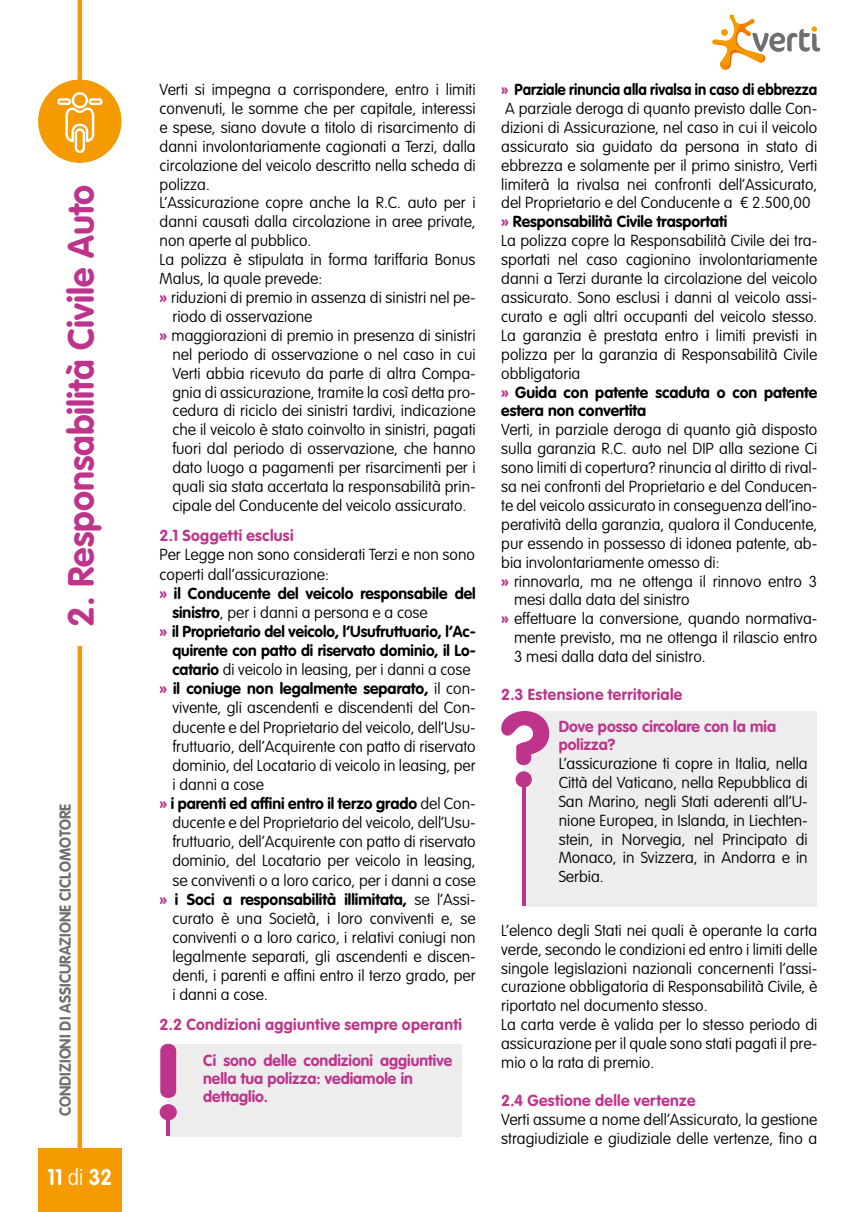
<style>
.page{position:relative;width:862px;height:1212px;background:#fff}
.page>*{position:absolute;margin:0;border:0;box-sizing:border-box;transform-origin:0 0}
.t1{font:700 36px "VAG Rounded Std";color:#be348b}
.t2{font:700 22.5px "VAG Rounded Std";color:#fff;scale:.9 1}
.t3{font:100 15.75px/18.9px "VAG Rounded Std";color:#000}
.t4{font:700 15.75px "VAG Rounded Std";color:#000}
.t5{font:700 15.75px/18px "VAG Rounded Std";color:#be348b}
.t6{font:700 15.75px "VAG Rounded Std";letter-spacing:.025em;color:#be348b}
.t7{font:700 15.75px "VAG Rounded Std";letter-spacing:.02em;color:#be348b}
.t8{font:700 15.75px "VAG Rounded Std";color:#706f6f;scale:.96 1}
.s1{font-weight:100}
.s2{font-weight:700;color:#be348b}
.s3{color:#be348b}
.s4{font-weight:700}
</style>
<div class="page">
<div style="left:38px;top:1148px;width:83px;height:64px;background:#f59a00"></div>
<div style="left:77px;top:191px;width:5px;height:957px;background:#f59a00"></div>
<div style="left:77px;top:0;width:5px;height:86px;background:#f59a00"></div>
<div style="left:38px;top:80px;width:83px;height:83px;background:#f59a00;border-radius:41px"></div>
<svg style="left:57px;top:92px;width:46px;height:61px"></svg>
<svg style="left:712px;top:14px;width:107px;height:56px"></svg>
<div style="left:38px;top:166px;width:83px;height:480px;background:#fff"></div>
<div style="left:523px;top:711px;width:293px;height:195px;background:#ededed"></div>
<svg style="left:501px;top:711px;width:48px;height:76px"></svg>
<svg style="left:521px;top:785px;width:4px;height:121px"></svg>
<div style="left:168px;top:1044px;width:293px;height:92px;background:#ededed"></div>
<hr style="left:166px;top:1115px;width:4px;height:21px;background:#be348b">
<svg style="left:159px;top:1044px;width:18px;height:76px"></svg>
<h1 class="t1" style="left:60px;top:627px;width:443px;rotate:-90deg">2. Responsabilità Civile Auto</h1>
<p class="t8" style="left:56px;top:1116px;width:327px;rotate:-90deg">CONDIZIONI DI ASSICURAZIONE CICLOMOTORE</p>
<h2 class="t2" style="left:47px;top:1163px;width:73px">11 <span class="s1">di</span> 32</h2>
<p class="t3" style="left:159px;top:81px;width:317px">Verti si impegna a corrispondere, entro i limiti</p>
<p class="t3" style="left:159px;top:100px;width:317px">convenuti, le somme che per capitale, interessi</p>
<p class="t3" style="left:159px;top:118px;width:317px">e spese, siano dovute a titolo di risarcimento di</p>
<p class="t3" style="left:159px;top:137px;width:317px">danni involontariamente cagionati a Terzi, dalla</p>
<p class="t3" style="left:159px;top:156px;width:317px">circolazione del veicolo descritto nella scheda di</p>
<p class="t3" style="left:159px;top:175px;width:52px">polizza.</p>
<p class="t3" style="left:159px;top:194px;width:317px">L’Assicurazione copre anche la R.C. auto per i</p>
<p class="t3" style="left:159px;top:213px;width:317px">danni causati dalla circolazione in aree private,</p>
<p class="t3" style="left:159px;top:232px;width:153px">non aperte al pubblico.</p>
<p class="t3" style="left:159px;top:251px;width:317px">La polizza è stipulata in forma tariffaria Bonus</p>
<p class="t3" style="left:159px;top:270px;width:164px">Malus, la quale prevede:</p>
<p class="t3" style="left:159px;top:289px;width:317px"><span class="s2">»</span> riduzioni di premio in assenza di sinistri nel pe-</p>
<p class="t3" style="left:172px;top:307px;width:141px">riodo di osservazione</p>
<p class="t3" style="left:159px;top:326px;width:317px"><span class="s2">»</span> maggiorazioni di premio in presenza di sinistri</p>
<p class="t3" style="left:172px;top:345px;width:304px">nel periodo di osservazione o nel caso in cui</p>
<p class="t3" style="left:172px;top:364px;width:304px">Verti abbia ricevuto da parte di altra Compa-</p>
<p class="t3" style="left:172px;top:383px;width:304px">gnia di assicurazione, tramite la così detta pro-</p>
<p class="t3" style="left:172px;top:402px;width:304px">cedura di riciclo dei sinistri tardivi, indicazione</p>
<p class="t3" style="left:172px;top:421px;width:304px">che il veicolo è stato coinvolto in sinistri, pagati</p>
<p class="t3" style="left:172px;top:440px;width:304px">fuori dal periodo di osservazione, che hanno</p>
<p class="t3" style="left:172px;top:459px;width:304px">dato luogo a pagamenti per risarcimenti per i</p>
<p class="t3" style="left:172px;top:478px;width:304px">quali sia stata accertata la responsabilità prin-</p>
<p class="t3" style="left:172px;top:496px;width:295px">cipale del Conducente del veicolo assicurato.</p>
<p class="t6" style="left:159px;top:526px;width:135px">2.1 Soggetti esclusi</p>
<p class="t3" style="left:159px;top:546px;width:317px">Per Legge non sono considerati Terzi e non sono</p>
<p class="t3" style="left:159px;top:565px;width:171px">coperti dall’assicurazione:</p>
<p class="t4" style="left:159px;top:584px;width:317px"><span class="s3">»</span> il Conducente del veicolo responsabile del</p>
<p class="t3" style="left:172px;top:603px;width:257px"><span class="s4">sinistro</span>, per i danni a persona e a cose</p>
<p class="t4" style="left:159px;top:622px;width:317px"><span class="s3">»</span> il Proprietario del veicolo, l’Usufruttuario, l’Ac-</p>
<p class="t4" style="left:172px;top:641px;width:304px">quirente con patto di riservato dominio, il Lo-</p>
<p class="t3" style="left:172px;top:661px;width:299px"><span class="s4">catario</span> di veicolo in leasing, per i danni a cose</p>
<p class="t4" style="left:159px;top:679px;width:317px"><span class="s3">»</span> il coniuge non legalmente separato, <span class="s1">il con-</span></p>
<p class="t3" style="left:172px;top:699px;width:304px">vivente, gli ascendenti e discendenti del Con-</p>
<p class="t3" style="left:172px;top:718px;width:304px">ducente e del Proprietario del veicolo, dell’Usu-</p>
<p class="t3" style="left:172px;top:737px;width:304px">fruttuario, dell’Acquirente con patto di riservato</p>
<p class="t3" style="left:172px;top:756px;width:304px">dominio, del Locatario di veicolo in leasing, per</p>
<p class="t3" style="left:172px;top:775px;width:93px">i danni a cose</p>
<p class="t4" style="left:159px;top:794px;width:317px"><span class="s3">»</span> i parenti ed affini entro il terzo grado <span class="s1">del Con-</span></p>
<p class="t3" style="left:172px;top:814px;width:304px">ducente e del Proprietario del veicolo, dell’Usu-</p>
<p class="t3" style="left:172px;top:833px;width:304px">fruttuario, dell’Acquirente con patto di riservato</p>
<p class="t3" style="left:172px;top:852px;width:304px">dominio, del Locatario per veicolo in leasing,</p>
<p class="t3" style="left:172px;top:871px;width:304px">se conviventi o a loro carico, per i danni a cose</p>
<p class="t4" style="left:159px;top:890px;width:317px"><span class="s3">»</span> i Soci a responsabilità illimitata, <span class="s1">se l’Assi-</span></p>
<p class="t3" style="left:172px;top:909px;width:304px">curato è una Società, i loro conviventi e, se</p>
<p class="t3" style="left:172px;top:928px;width:304px">conviventi o a loro carico, i relativi coniugi non</p>
<p class="t3" style="left:172px;top:947px;width:304px">legalmente separati, gli ascendenti e discen-</p>
<p class="t3" style="left:172px;top:967px;width:304px">denti, i parenti e affini entro il terzo grado, per</p>
<p class="t3" style="left:172px;top:986px;width:97px">i danni a cose.</p>
<p class="t7" style="left:159px;top:1016px;width:304px">2.2 Condizioni aggiuntive sempre operanti</p>
<p class="t5" style="left:203px;top:1052px;width:250px">Ci sono delle condizioni aggiuntive nella tua polizza: vediamole in dettaglio.</p>
<p class="t3" style="left:501px;top:81px;width:317px"><span class="s2">»</span> <span class="s4">Parziale rinuncia alla rivalsa in caso di ebbrezza </span>A parziale deroga di quanto previsto dalle Con&shy;dizioni di Assicurazione, nel caso in cui il veicolo assicurato sia guidato da persona in stato di ebbrezza e solamente per il primo sinistro, Verti limiterà la rivalsa nei confronti dell’Assicurato, del Proprietario e del Conducente a € 2.500,00 <span class="s2">»</span> <span class="s4">Responsabilità Civile trasportati<br></span>La polizza copre la Responsabilità Civile dei tra&shy;sportati nel caso cagionino involontariamente danni a Terzi durante la circolazione del veicolo assicurato. Sono esclusi i danni al veicolo assi&shy;curato e agli altri occupanti del veicolo stesso.<br>La garanzia è prestata entro i limiti previsti in polizza per la garanzia di Responsabilità Civile obbligatoria<br><span class="s2">»</span> <span class="s4">Guida con patente scaduta o con patente estera non convertita</span></p>
<p class="t3" style="left:501px;top:421px;width:317px">Verti, in parziale deroga di quanto già disposto</p>
<p class="t3" style="left:501px;top:440px;width:317px">sulla garanzia R.C. auto nel DIP alla sezione Ci</p>
<p class="t3" style="left:501px;top:459px;width:317px">sono limiti di copertura? rinuncia al diritto di rival-</p>
<p class="t3" style="left:501px;top:477px;width:317px">sa nei confronti del Proprietario e del Conducen-</p>
<p class="t3" style="left:501px;top:496px;width:317px">te del veicolo assicurato in conseguenza dell’ino-</p>
<p class="t3" style="left:501px;top:515px;width:317px">peratività della garanzia, qualora il Conducente,</p>
<p class="t3" style="left:501px;top:534px;width:317px">pur essendo in possesso di idonea patente, ab-</p>
<p class="t3" style="left:501px;top:553px;width:220px">bia involontariamente omesso di:</p>
<p class="t3" style="left:501px;top:572px;width:317px"><span class="s2">»</span> rinnovarla, ma ne ottenga il rinnovo entro 3</p>
<p class="t3" style="left:513px;top:591px;width:177px">mesi dalla data del sinistro</p>
<p class="t3" style="left:501px;top:610px;width:317px"><span class="s2">»</span> effettuare la conversione, quando normativa-</p>
<p class="t3" style="left:513px;top:629px;width:304px">mente previsto, ma ne ottenga il rilascio entro</p>
<p class="t3" style="left:513px;top:648px;width:193px">3 mesi dalla data del sinistro.</p>
<p class="t5" style="left:558px;top:679px;width:219px;line-height:31.9px;text-indent:-57px">2.3 Estensione territoriale<br>Dove posso circolare con la mia</p>
<p class="t5" style="left:558px;top:736px;width:58px">polizza?</p>
<p class="t3" style="left:558px;top:754px;width:250px;text-align:justify">L’assicurazione ti copre in Italia, nella Città del Vaticano, nella Repubblica di San Marino, negli Stati aderenti all’U&shy;nione Europea, in Islanda, in Liechten&shy;stein, in Norvegia, nel Principato di Monaco, in Svizzera, in Andorra e in Serbia.</p>
<p class="t3" style="left:501px;top:921px;width:317px">L’elenco degli Stati nei quali è operante la carta verde, secondo le condizioni ed entro i limiti delle singole legislazioni nazionali concernenti l’assi&shy;curazione obbligatoria di Responsabilità Civile, è riportato nel documento stesso.<br>La carta verde è valida per lo stesso periodo di assicurazione per il quale sono stati pagati il pre&shy;mio o la rata di premio.</p>
<p class="t6" style="left:501px;top:1091px;width:196px">2.4 Gestione delle vertenze</p>
<p class="t3" style="left:501px;top:1110px;width:317px">Verti assume a nome dell’Assicurato, la gestione stragiudiziale e giudiziale delle vertenze, fino a</p>
</div>
